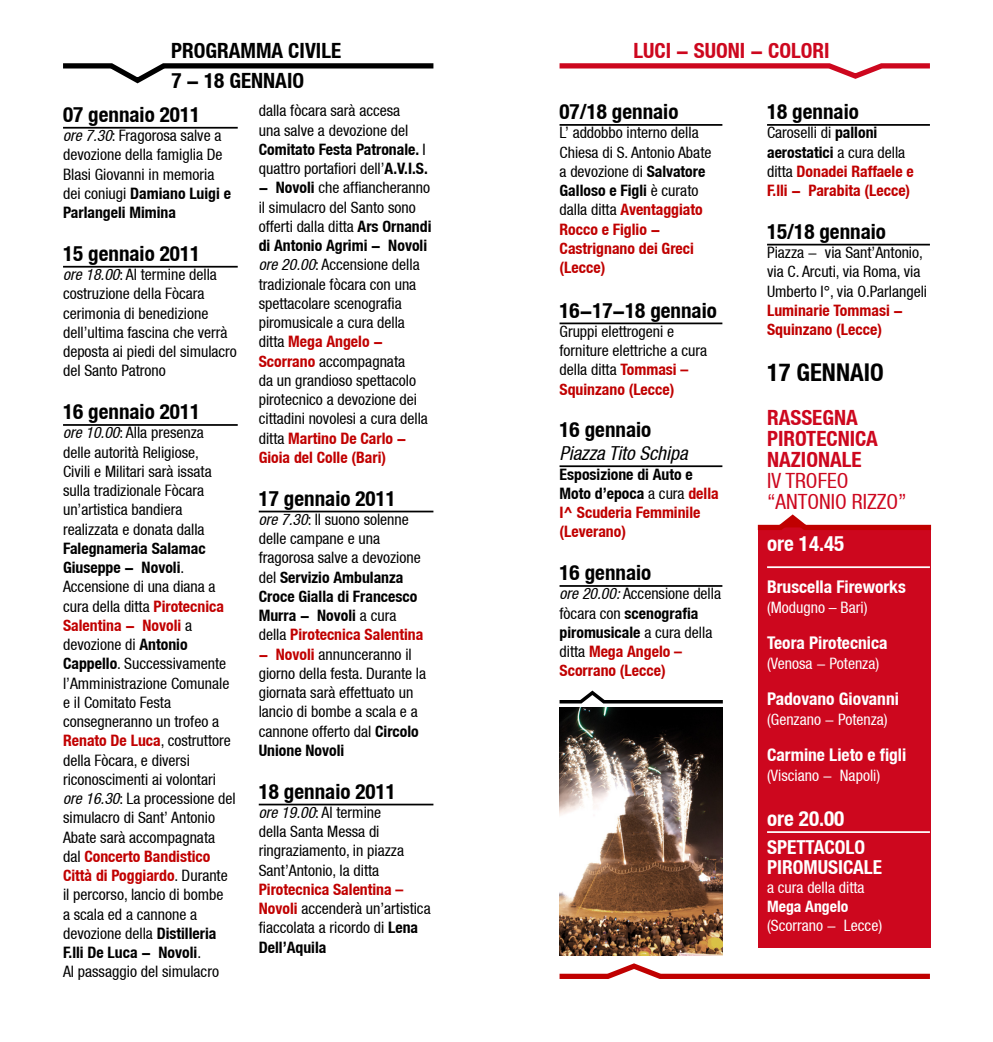
<style>
.page{position:relative;width:993px;height:1042px;background:#fff}
.page>*{position:absolute;margin:0;border:0;box-sizing:border-box;transform-origin:0 0}
.t1{font:700 condensed 24.5px "Helvetica Neue LT";color:#000}
.t2{font:700 condensed 21px/29.9px "Helvetica Neue LT";color:#000}
.t3{font:700 condensed 21px/21px "Helvetica Neue LT";color:#cd071e}
.t4{font:condensed 21px/21px "Helvetica Neue LT";color:#cd071e}
.t5{font:700 condensed 21px "Helvetica Neue LT";color:#fff}
.t6{font:700 condensed 19.25px/19.2px "Helvetica Neue LT";color:#fff}
.t7{font:italic condensed 19.25px "Helvetica Neue LT";color:#000}
.t8{font:700 condensed 17.5px "Helvetica Neue LT";color:#fff}
.t9{font:condensed 15.75px/19.2px "Helvetica Neue LT";color:#000}
.t10{font:700 condensed 15.75px/19.2px "Helvetica Neue LT";color:#c00000}
.t11{font:condensed 15.75px "Helvetica Neue LT";color:#fff}
.t12{font:700 condensed 15.75px "Helvetica Neue LT";color:#fff}
.s1{font-style:italic}
.s2{font-weight:700}
.s3{font-weight:700;color:#c10000}
.s4{font-weight:700;color:#c00000}
.s5{color:#000}
.s6{font-weight:400;color:#000}
</style>
<div class="page">
<hr style="left:63px;top:127px;width:175px;height:2px;background:#000">
<hr style="left:63px;top:266px;width:175px;height:2px;background:#000">
<hr style="left:63px;top:424px;width:175px;height:2px;background:#000">
<hr style="left:259px;top:511px;width:174px;height:1px;background:#000">
<hr style="left:259px;top:803px;width:174px;height:2px;background:#000">
<div style="left:757px;top:526px;width:173px;height:422px;background:#cd071e"></div>
<hr style="left:559px;top:124px;width:163px;height:2px;background:#000">
<hr style="left:559px;top:322px;width:163px;height:2px;background:#000">
<hr style="left:559px;top:465px;width:163px;height:2px;background:#000">
<hr style="left:559px;top:585px;width:163px;height:2px;background:#000">
<hr style="left:766px;top:124px;width:163px;height:2px;background:#000">
<hr style="left:766px;top:244px;width:163px;height:1px;background:#000">
<hr style="left:766px;top:566px;width:163px;height:2px;background:#fff">
<hr style="left:766px;top:831px;width:163px;height:2px;background:#fff">
<svg style="left:559px;top:963px;width:371px;height:16px"></svg>
<svg style="left:757px;top:514px;width:175px;height:19px"></svg>
<svg style="left:63px;top:63px;width:371px;height:21px"></svg>
<svg style="left:559px;top:63px;width:371px;height:16px"></svg>
<img style="left:559px;top:707px;width:163px;height:248px">
<svg style="left:559px;top:690px;width:164px;height:14px"></svg>
<h2 class="t2" style="left:171px;top:35px;width:171px">PROGRAMMA CIVILE<br>7 - 18 GENNAIO</h2>
<h2 class="t3" style="left:633px;top:40px;width:197px">LUCI - SUONI - COLORI</h2>
<h2 class="t2" style="left:63px;top:99px;width:139px">07 gennaio 2011</h2>
<p class="t9" style="left:63px;top:126px;width:169px"><span class="s1">ore 7.30</span>: Fragorosa salve a devozione della famiglia De<br>Blasi Giovanni in memoria dei coniugi <span class="s2">Damiano Luigi e<br>Parlangeli Mimina</span></p>
<h2 class="t2" style="left:63px;top:238px;width:139px">15 gennaio 2011</h2>
<p class="t9" style="left:63px;top:265px;width:175px"><span class="s1">ore 18.00</span>: Al termine della costruzione della Fòcara cerimonia di benedizione dell’ultima fascina che verrà deposta ai piedi del simulacro del Santo Patrono</p>
<h2 class="t2" style="left:63px;top:396px;width:139px">16 gennaio 2011</h2>
<p class="t9" style="left:63px;top:423px;width:150px"><span class="s1">ore 10.00</span>: Alla presenza delle autorità Religiose,<br>Civili e Militari sarà issata sulla tradizionale Fòcara un’artistica bandiera realizzata e donata dalla</p>
<p class="t9" style="left:63px;top:538px;width:174px"><span class="s2">Falegnameria Salamac<br>Giuseppe - Novoli</span>.<br>Accensione di una diana a cura della ditta <span class="s3">Pirotecnica<br>Salentina - Novoli</span> a devozione di <span class="s2">Antonio<br>Cappello</span>. Successivamente l’Amministrazione Comunale e il Comitato Festa consegneranno un trofeo a<br><span class="s3">Renato De Luca</span>, costruttore della Fòcara, e diversi riconoscimenti ai volontari <span class="s1">ore 16.30</span>: La processione del simulacro di Sant’ Antonio<br>Abate sarà accompagnata dal <span class="s3">Concerto Bandistico<br>Città di Poggiardo</span>. Durante il percorso, lancio di bombe<br>a scala ed a cannone a devozione della <span class="s2">Distilleria<br>F.lli De Luca - Novoli</span>.<br>Al passaggio del simulacro</p>
<p class="t9" style="left:259px;top:101px;width:170px">dalla fòcara sarà accesa<br>una salve a devozione del<br><span class="s2">Comitato Festa Patronale.</span> I quattro portafiori dell’<span class="s2">A.V.I.S.</span></p>
<p class="t9" style="left:259px;top:178px;width:174px"><span class="s2">- Novoli</span> che affiancheranno il simulacro del Santo sono offerti dalla ditta <span class="s2">Ars Ornandi di Antonio Agrimi - Novoli </span><span class="s1">ore 20.00</span>: Accensione della tradizionale fòcara con una spettacolare scenografia piromusicale a cura della ditta <span class="s4">Mega Angelo -<br>Scorrano</span> accompagnata<br>da un grandioso spettacolo pirotecnico a devozione dei cittadini novolesi a cura della ditta <span class="s3">Martino De Carlo -<br>Gioia del Colle (Bari)</span></p>
<h2 class="t2" style="left:259px;top:483px;width:139px">17 gennaio 2011</h2>
<p class="t9" style="left:259px;top:510px;width:166px"><span class="s1">ore 7.30</span>: Il suono solenne delle campane e una fragorosa salve a devozione del <span class="s2">Servizio Ambulanza<br>Croce Gialla di Francesco<br>Murra - Novoli</span> a cura della <span class="s3">Pirotecnica Salentina</span></p>
<p class="t9" style="left:259px;top:644px;width:169px"><span class="s3">- Novoli</span> annunceranno il giorno della festa. Durante la giornata sarà effettuato un lancio di bombe a scala e a cannone offerto dal <span class="s2">Circolo<br>Unione Novoli</span></p>
<h2 class="t2" style="left:259px;top:776px;width:139px">18 gennaio 2011</h2>
<p class="t9" style="left:259px;top:802px;width:147px"><span class="s1">ore 19.00</span>: Al termine della Santa Messa di ringraziamento, in piazza<br>Sant’Antonio, la ditta</p>
<p class="t9" style="left:259px;top:879px;width:173px"><span class="s4">Pirotecnica Salentina –<br>Novoli</span> accenderà un’artistica fiaccolata a ricordo di <span class="s2">Lena<br>Dell’Aquila</span></p>
<h2 class="t2" style="left:559px;top:96px;width:120px">07/18 gennaio</h2>
<p class="t9" style="left:559px;top:123px;width:153px">L’ addobbo interno della<br>Chiesa di S. Antonio Abate a devozione di <span class="s2">Salvatore<br>Galloso e Figli</span> è curato dalla ditta <span class="s4">Aventaggiato<br>Rocco e Figlio -<br>Castrignano dei Greci (Lecce)</span></p>
<h2 class="t2" style="left:559px;top:295px;width:159px">16-17-18 gennaio</h2>
<p class="t9" style="left:559px;top:321px;width:149px">Gruppi elettrogeni e forniture elettriche a cura della ditta <span class="s4">Tommasi –<br>Squinzano (Lecce)</span></p>
<h2 class="t2" style="left:559px;top:414px;width:93px">16 gennaio</h2>
<p class="t7" style="left:559px;top:442px;width:129px">Piazza Tito Schipa</p>
<p class="t10" style="left:559px;top:464px;width:161px"><span class="s5">Esposizione di Auto e<br>Moto d’epoca</span> <span class="s6">a cura</span> della<br>I^ Scuderia Femminile (Leverano)</p>
<h2 class="t2" style="left:559px;top:557px;width:93px">16 gennaio</h2>
<p class="t9" style="left:559px;top:584px;width:163px"><span class="s1">ore 20.00:</span> Accensione della fòcara con <span class="s2">scenografia piromusicale</span> a cura della ditta <span class="s4">Mega Angelo –<br>Scorrano (Lecce)</span></p>
<h2 class="t2" style="left:766px;top:96px;width:93px">18 gennaio</h2>
<p class="t10" style="left:766px;top:123px;width:148px"><span class="s6">Caroselli di</span> <span class="s5">palloni aerostatici</span> <span class="s6">a cura della ditta</span> Donadei Raffaele e<br>F.lli - Parabita (Lecce)</p>
<h2 class="t2" style="left:766px;top:216px;width:120px">15/18 gennaio</h2>
<p class="t9" style="left:766px;top:243px;width:161px">Piazza - via Sant’Antonio, via C. Arcuti, via Roma, via<br>Umberto I°, via O.Parlangeli</p>
<p class="t10" style="left:766px;top:300px;width:137px">Luminarie Tommasi -<br>Squinzano (Lecce)</p>
<h1 class="t1" style="left:766px;top:358px;width:118px">17 GENNAIO</h1>
<h2 class="t3" style="left:766px;top:407px;width:112px">RASSEGNA<br>PIROTECNICA<br>NAZIONALE</h2>
<h2 class="t4" style="left:766px;top:470px;width:141px">IV TROFEO “ANTONIO RIZZO”</h2>
<h2 class="t5" style="left:766px;top:531px;width:79px">ore 14.45</h2>
<p class="t8" style="left:766px;top:576px;width:140px">Bruscella Fireworks</p>
<p class="t11" style="left:766px;top:598px;width:102px">(Modugno – Bari)</p>
<p class="t8" style="left:766px;top:632px;width:122px">Teora Pirotecnica</p>
<p class="t11" style="left:766px;top:654px;width:114px">(Venosa - Potenza)</p>
<p class="t8" style="left:766px;top:688px;width:133px">Padovano Giovanni</p>
<p class="t11" style="left:766px;top:710px;width:122px">(Genzano - Potenza)</p>
<p class="t8" style="left:766px;top:744px;width:141px">Carmine Lieto e figli</p>
<p class="t11" style="left:766px;top:766px;width:115px">(Visciano - Napoli)</p>
<h2 class="t5" style="left:766px;top:806px;width:79px">ore 20.00</h2>
<p class="t6" style="left:766px;top:837px;width:116px">SPETTACOLO<br>PIROMUSICALE</p>
<p class="t11" style="left:766px;top:878px;width:99px">a cura della ditta</p>
<p class="t12" style="left:766px;top:897px;width:83px">Mega Angelo</p>
<p class="t11" style="left:766px;top:916px;width:116px">(Scorrano - Lecce)</p>
</div>
